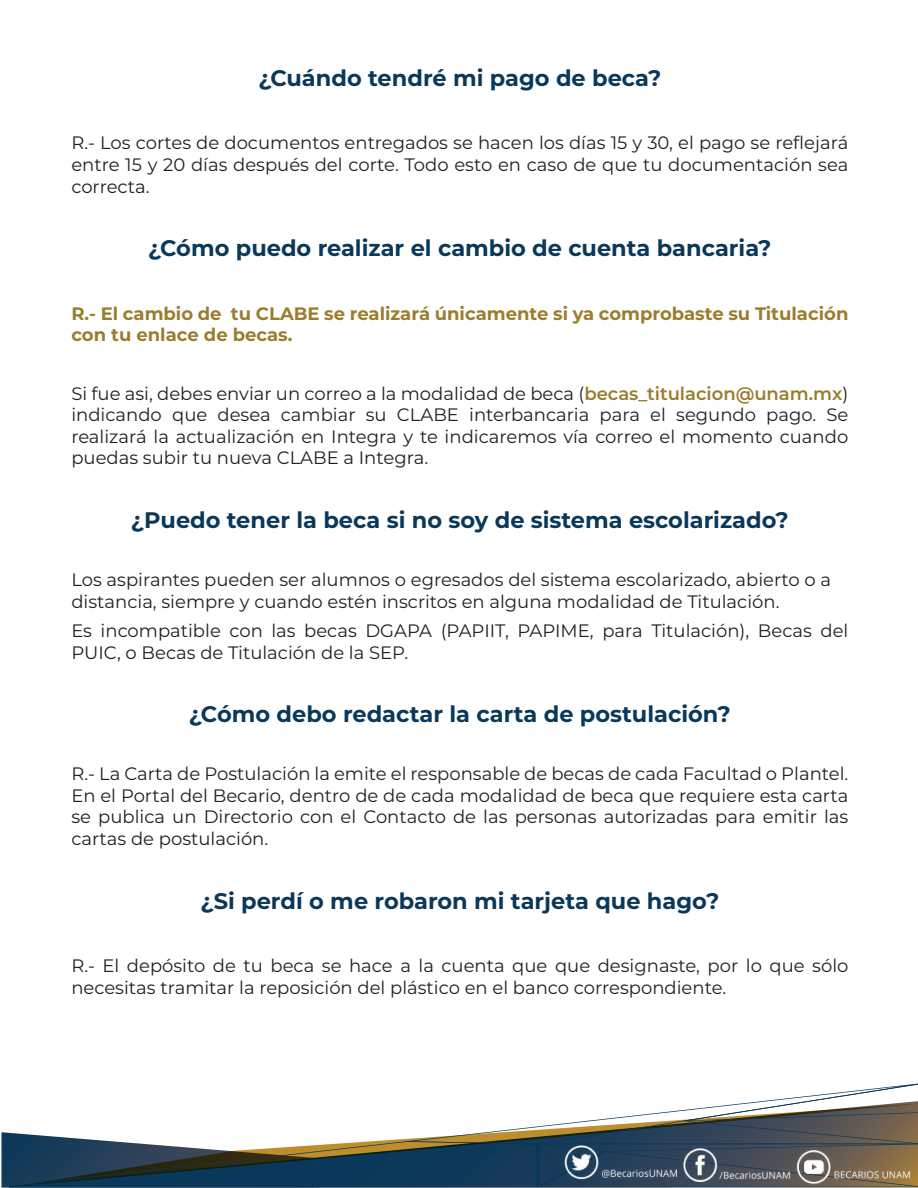
<style>
.page{position:relative;width:918px;height:1188px;background:#fff}
.page>*{position:absolute;margin:0;border:0;box-sizing:border-box;transform-origin:0 0}
.t1{font:700 22.5px "Montserrat";color:#0a385a}
.t2{font:18px/21.6px "Montserrat";color:#231f20;text-align:justify}
.t3{font:700 18px/21.6px "Montserrat";color:#9a7d2f}
.s1{font-weight:600;color:#997c2e}
</style>
<div class="page">
<svg style="left:1px;top:1084px;width:917px;height:103px"></svg>
<img style="left:563px;top:1084px;width:350px;height:104px">
<p class="t1" style="left:258px;top:62px;width:405px">¿Cuándo tendré mi pago de beca?</p>
<p class="t2" style="left:71px;top:132px;width:778px">R.- Los cortes de documentos entregados se hacen los días 15 y 30, el pago se reflejará entre 15 y 20 días después del corte. Todo esto en caso de que tu documentación sea correcta.</p>
<p class="t1" style="left:148px;top:232px;width:625px">¿Cómo puedo realizar el cambio de cuenta bancaria?</p>
<p class="t3" style="left:71px;top:302px;width:779px">R.- El cambio de tu CLABE se realizará únicamente si ya comprobaste su Titulación con tu enlace de becas.</p>
<p class="t2" style="left:71px;top:382px;width:779px">Si fue asi, debes enviar un correo a la modalidad de beca (<span class="s1">becas_titulacion@unam.mx</span>) indicando que desea cambiar su CLABE interbancaria para el segundo pago. Se realizará la actualización en Integra y te indicaremos vía correo el momento cuando puedas subir tu nueva CLABE a Integra.</p>
<p class="t1" style="left:131px;top:504px;width:660px">¿Puedo tener la beca si no soy de sistema escolarizado?</p>
<p class="t2" style="left:71px;top:568px;width:761px">Los aspirantes pueden ser alumnos o egresados del sistema escolarizado, abierto o a distancia, siempre y cuando estén inscritos en alguna modalidad de Titulación.</p>
<p class="t2" style="left:71px;top:619px;width:779px">Es incompatible con las becas DGAPA (PAPIIT, PAPIME, para Titulación), Becas del<br>PUIC, o Becas de Titulación de la SEP.</p>
<p class="t1" style="left:189px;top:698px;width:543px">¿Cómo debo redactar la carta de postulación?</p>
<p class="t2" style="left:71px;top:762px;width:779px">R.- La Carta de Postulación la emite el responsable de becas de cada Facultad o Plantel.<br>En el Portal del Becario, dentro de de cada modalidad de beca que requiere esta carta se publica un Directorio con el Contacto de las personas autorizadas para emitir las cartas de postulación.</p>
<p class="t1" style="left:200px;top:884px;width:520px">¿Si perdí o me robaron mi tarjeta que hago?</p>
<p class="t2" style="left:71px;top:954px;width:779px">R.- El depósito de tu beca se hace a la cuenta que que designaste, por lo que sólo necesitas tramitar la reposición del plástico en el banco correspondiente.</p>
</div>
